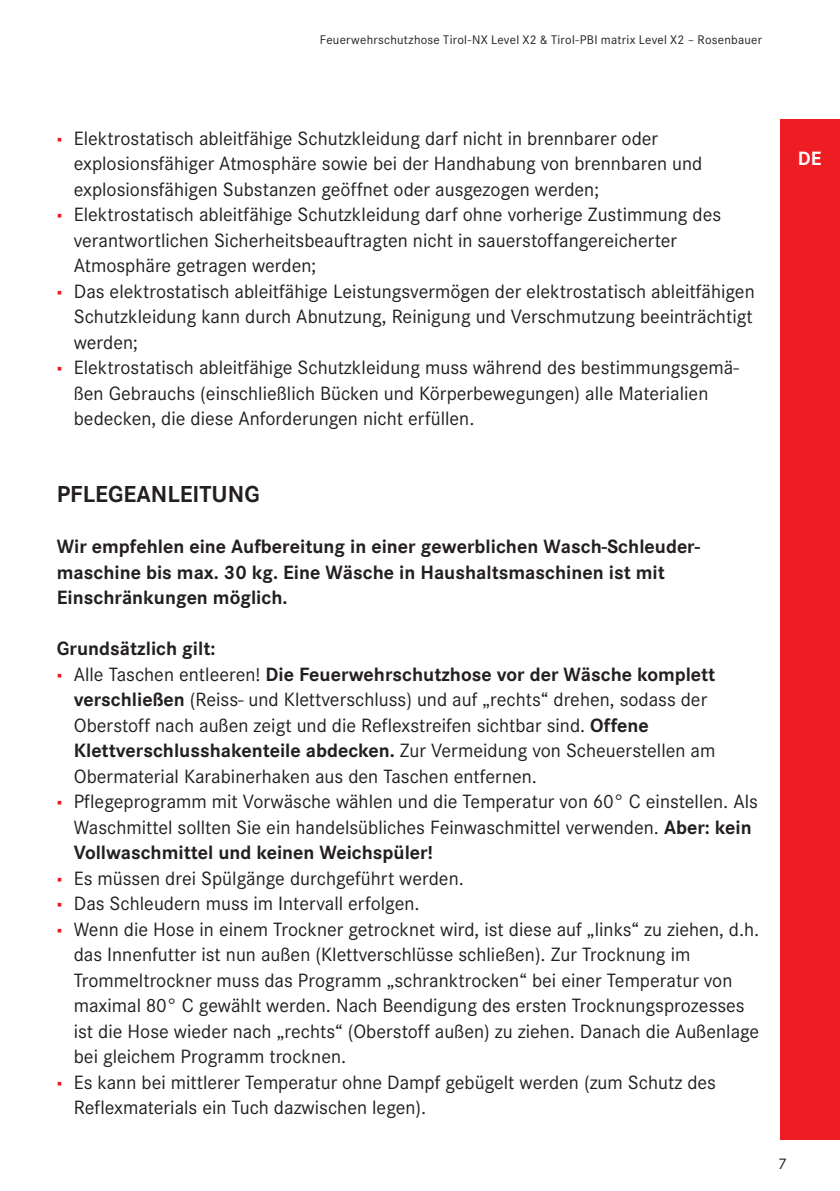
<style>
.page{position:relative;width:840px;height:1191px;background:#fff}
.page>*{position:absolute;margin:0;border:0;box-sizing:border-box;transform-origin:0 0}
.t1{font:700 24px "Corporate S";color:#231f20}
.t2{font:20px/25.6px "Corporate S";color:#231f20}
.t3{font:700 20px/25.6px "Corporate S";color:#231f20}
.t4{font:700 20px "Corporate S";color:#fff}
.t5{font:16px "Corporate S";color:#231f20}
.t6{font:13px "Corporate S";letter-spacing:.02em;color:#231f20}
.s1{font-family:"Arial";font-weight:900;font-size:16px;color:#ee1d23}
.s2{font-weight:700}
</style>
<div class="page">
<div style="left:779px;top:119px;width:60px;height:1021px;background:#ee1d23"></div>
<p class="t6" style="left:319px;top:32px;width:443px">Feuerwehrschutzhose Tirol-NX Level X2 &amp; Tirol-PBI matrix Level X2 – Rosenbauer</p>
<p class="t2" style="left:74px;top:125px;width:629px;text-indent:-17px"><span class="s1">▪</span> Elektrostatisch ableitfähige Schutzkleidung darf nicht in brennbarer oder explosionsfähiger Atmosphäre sowie bei der Handhabung von brennbaren und explosionsfähigen Substanzen geöffnet oder ausgezogen werden;</p>
<p class="t2" style="left:74px;top:202px;width:648px;text-indent:-17px"><span class="s1">▪</span> Elektrostatisch ableitfähige Schutzkleidung darf ohne vorherige Zustimmung des verantwortlichen Sicherheitsbeauftragten nicht in sauerstoffangereicherter<br>Atmosphäre getragen werden;</p>
<p class="t2" style="left:74px;top:278px;width:682px;text-align:justify;text-indent:-17px"><span class="s1">▪</span> Das elektrostatisch ableitfähige Leistungsvermögen der elektrostatisch ableitfähigen Schutzkleidung kann durch Abnutzung, Reinigung und Verschmutzung beeinträchtigt werden;</p>
<p class="t2" style="left:74px;top:355px;width:666px;text-indent:-17px"><span class="s1">▪</span> Elektrostatisch ableitfähige Schutzkleidung muss während des bestimmungsgemä&shy;ßen Gebrauchs (einschließlich Bücken und Körperbewegungen) alle Materialien bedecken, die diese Anforderungen nicht erfüllen.</p>
<p class="t4" style="left:797px;top:147px;width:25px">DE</p>
<p class="t1" style="left:57px;top:480px;width:204px">PFLEGEANLEITUNG</p>
<p class="t3" style="left:57px;top:534px;width:644px">Wir empfehlen eine Aufbereitung in einer gewerblichen Wasch-Schleuder&shy;maschine bis max. 30 kg. Eine Wäsche in Haushaltsmaschinen ist mit<br>Einschränkungen möglich.</p>
<p class="t3" style="left:57px;top:636px;width:160px">Grundsätzlich gilt:</p>
<p class="t2" style="left:74px;top:661px;width:642px;text-indent:-17px"><span class="s1">▪</span> Alle Taschen entleeren! <span class="s2">Die Feuerwehrschutzhose vor der Wäsche komplett verschließen</span> (Reiss- und Klettverschluss) und auf „rechts“ drehen, sodass der Oberstoff nach außen zeigt und die Reflexstreifen sichtbar sind. <span class="s2">Offene Klettverschlusshakenteile abdecken.</span> Zur Vermeidung von Scheuerstellen am Obermaterial Karabinerhaken aus den Taschen entfernen.</p>
<p class="t2" style="left:74px;top:789px;width:685px;text-indent:-17px"><span class="s1">▪</span> Pflegeprogramm mit Vorwäsche wählen und die Temperatur von 60° C einstellen. Als<br>Waschmittel sollten Sie ein handelsübliches Feinwaschmittel verwenden. <span class="s2">Aber: kein<br>Vollwaschmittel und keinen Weichspüler!</span></p>
<p class="t2" style="left:57px;top:865px;width:408px"><span class="s1">▪</span> Es müssen drei Spülgänge durchgeführt werden.</p>
<p class="t2" style="left:57px;top:891px;width:364px"><span class="s1">▪</span> Das Schleudern muss im Intervall erfolgen.</p>
<p class="t2" style="left:74px;top:916px;width:686px;text-indent:-17px"><span class="s1">▪</span> Wenn die Hose in einem Trockner getrocknet wird, ist diese auf „links“ zu ziehen, d.h. das Innenfutter ist nun außen (Klettverschlüsse schließen). Zur Trocknung im Trommeltrockner muss das Programm „schranktrocken“ bei einer Temperatur von maximal 80° C gewählt werden. Nach Beendigung des ersten Trocknungsprozesses ist die Hose wieder nach „rechts“ (Oberstoff außen) zu ziehen. Danach die Außenlage bei gleichem Programm trocknen.</p>
<p class="t2" style="left:74px;top:1069px;width:643px;text-indent:-17px"><span class="s1">▪</span> Es kann bei mittlerer Temperatur ohne Dampf gebügelt werden (zum Schutz des<br>Reflexmaterials ein Tuch dazwischen legen).</p>
<p class="t5" style="left:778px;top:1154px;width:10px">7</p>
</div>
